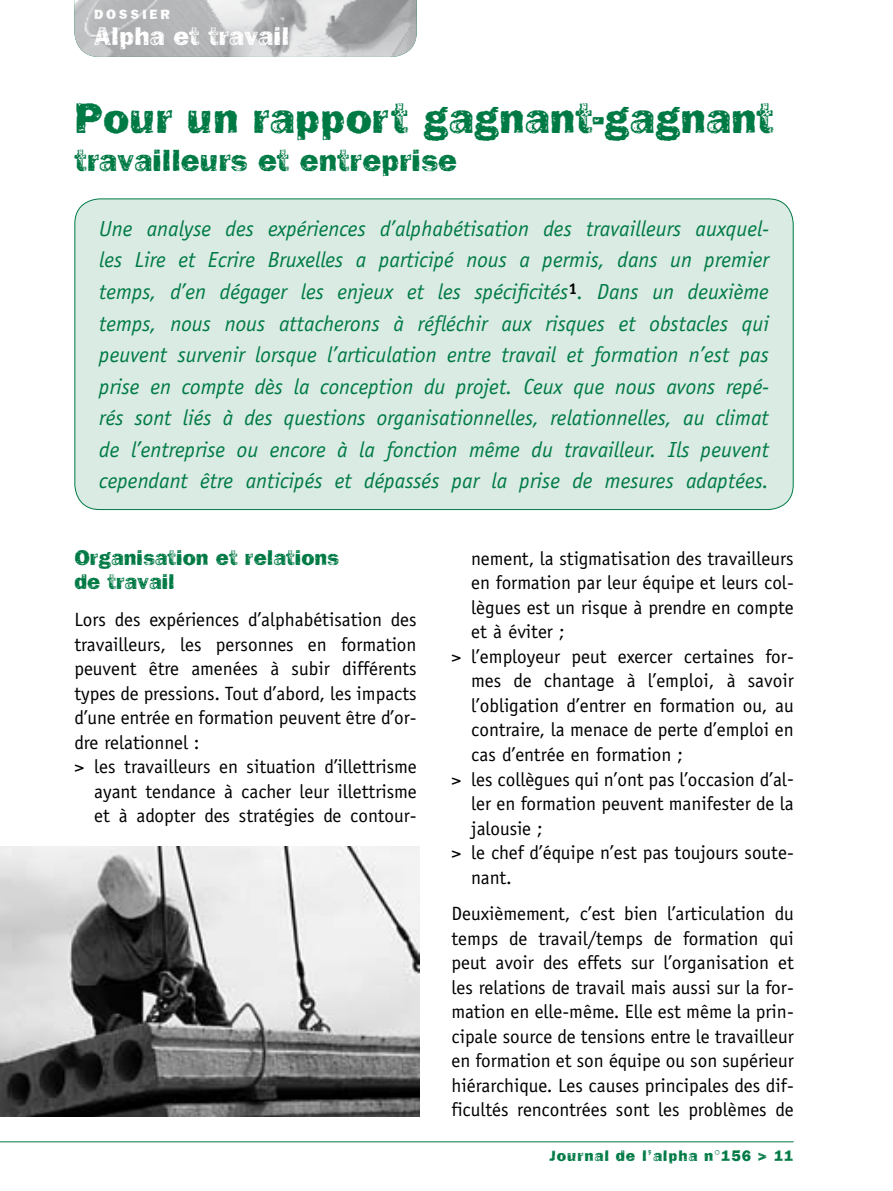
<style>
.page{position:relative;width:893px;height:1191px;background:#fff}
.page>*{position:absolute;margin:0;border:0;box-sizing:border-box;transform-origin:0 0}
.t1{font:43.75px "Frankie";color:#007a45}
.t2{font:31.5px "Frankie";color:#007a45}
.t3{font:26.25px "Frankie";color:#fff}
.t4{font:italic 21.88px/31.5px "Officina Sans";color:#007a45;text-align:justify}
.t5{font:21.88px/24.5px "Frankie";color:#007a45}
.t6{font:19.25px/24.5px "Officina Sans";color:#000;text-align:justify}
.t7{font:15.75px "Frankie";letter-spacing:.05em;color:#007a45}
.t8{font:14px "Frankie";color:#fff}
</style>
<div class="page">
<hr style="left:0;top:1141px;width:794px;height:1px;background:#007a45">
<div style="left:75px;top:199px;width:718px;height:310px;background:#d9ebe3;border-radius:25px"></div>
<img style="left:74px;top:0;width:343px;height:57px">
<img style="left:0;top:846px;width:419px;height:270px">
<p class="t8" style="left:94px;top:6px;width:24px">Dossier</p>
<h3 class="t3" style="left:94px;top:20px;width:197px">Alpha et travail</h3>
<h1 class="t1" style="left:74px;top:93px;width:701px">Pour un rapport gagnant-gagnant</h1>
<h2 class="t2" style="left:74px;top:142px;width:384px">travailleurs et entreprise</h2>
<p class="t4" style="left:99px;top:213px;width:671px">Une analyse des expériences d’alphabétisation des travailleurs auxquel&shy;les Lire et Ecrire Bruxelles a participé nous a permis, dans un premier temps, d’en dégager les enjeux et les spécificités<sup>1</sup>. Dans un deuxième temps, nous nous attacherons à réfléchir aux risques et obstacles qui peuvent survenir lorsque l’articulation entre travail et formation n’est pas prise en compte dès la conception du projet. Ceux que nous avons repé&shy;rés sont liés à des questions organisationnelles, relationnelles, au climat de l’entreprise ou encore à la fonction même du travailleur. Ils peuvent cependant être anticipés et dépassés par la prise de mesures adaptées.</p>
<p class="t5" style="left:74px;top:545px;width:266px">Organisation et relations de travail</p>
<p class="t6" style="left:74px;top:607px;width:344px">Lors des expériences d’alphabétisation des</p>
<p class="t6" style="left:74px;top:632px;width:344px">travailleurs, les personnes en formation</p>
<p class="t6" style="left:74px;top:656px;width:344px">peuvent être amenées à subir différents</p>
<p class="t6" style="left:74px;top:681px;width:344px">types de pressions. Tout d’abord, les impacts</p>
<p class="t6" style="left:74px;top:705px;width:344px">d’une entrée en formation peuvent être d’or-</p>
<p class="t6" style="left:74px;top:730px;width:127px">dre relationnel :</p>
<p class="t6" style="left:74px;top:754px;width:344px">&gt; les travailleurs en situation d’illettrisme</p>
<p class="t6" style="left:94px;top:779px;width:324px">ayant tendance à cacher leur illettrisme</p>
<p class="t6" style="left:94px;top:803px;width:324px">et à adopter des stratégies de contour-</p>
<p class="t6" style="left:471px;top:546px;width:324px">nement, la stigmatisation des travailleurs</p>
<p class="t6" style="left:471px;top:570px;width:324px">en formation par leur équipe et leurs col-</p>
<p class="t6" style="left:471px;top:595px;width:324px">lègues est un risque à prendre en compte</p>
<p class="t6" style="left:471px;top:619px;width:95px">et à éviter ;</p>
<p class="t6" style="left:451px;top:644px;width:344px">&gt; l’employeur peut exercer certaines for-</p>
<p class="t6" style="left:471px;top:668px;width:324px">mes de chantage à l’emploi, à savoir</p>
<p class="t6" style="left:471px;top:693px;width:324px">l’obligation d’entrer en formation ou, au</p>
<p class="t6" style="left:471px;top:717px;width:324px">contraire, la menace de perte d’emploi en</p>
<p class="t6" style="left:471px;top:742px;width:213px">cas d’entrée en formation ;</p>
<p class="t6" style="left:451px;top:766px;width:344px">&gt; les collègues qui n’ont pas l’occasion d’al-</p>
<p class="t6" style="left:471px;top:791px;width:324px">ler en formation peuvent manifester de la</p>
<p class="t6" style="left:471px;top:815px;width:73px">jalousie ;</p>
<p class="t6" style="left:451px;top:840px;width:344px">&gt; le chef d’équipe n’est pas toujours soute-</p>
<p class="t6" style="left:471px;top:864px;width:42px">nant.</p>
<p class="t6" style="left:451px;top:901px;width:344px">Deuxièmement, c’est bien l’articulation du temps de travail/temps de formation qui peut avoir des effets sur l’organisation et les relations de travail mais aussi sur la for&shy;mation en elle-même. Elle est même la prin&shy;cipale source de tensions entre le travailleur en formation et son équipe ou son supérieur hiérarchique. Les causes principales des dif&shy;ficultés rencontrées sont les problèmes de</p>
<p class="t7" style="left:549px;top:1146px;width:246px">Journal de l’alpha n°156 &gt; 11</p>
</div>
